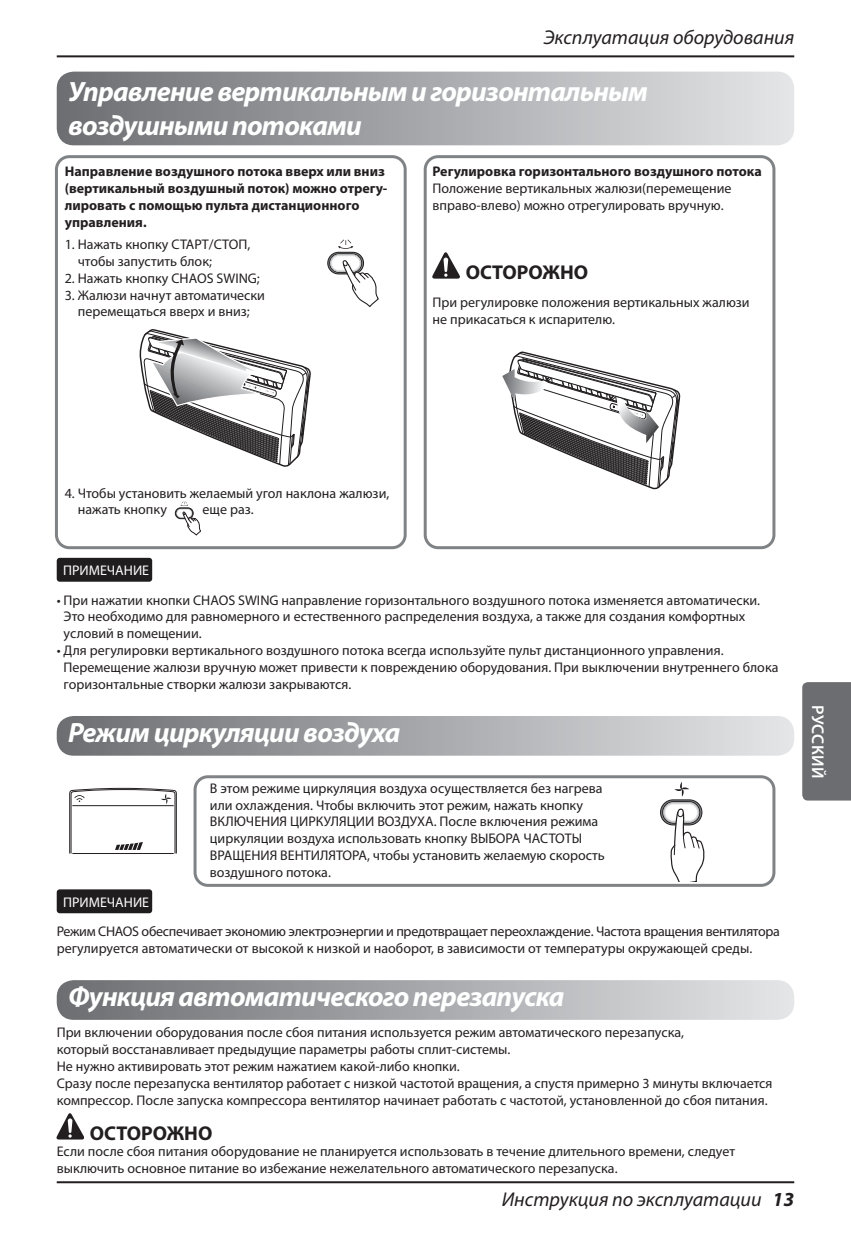
<style>
.page{position:relative;width:851px;height:1248px;background:#fff}
.page>*{position:absolute;margin:0;border:0;box-sizing:border-box;transform-origin:0 0}
.t1{font:italic 700 28px/33.6px "Myriad Pro";letter-spacing:-.03em;color:#fff}
.t2{font:italic 20px "Myriad Pro";color:#231f20}
.t3{font:700 20px "Myriad Pro";color:#231f20}
.t4{font:600 17px "Myriad Pro";color:#fff}
.t5{font:14px/16.8px "Myriad Pro";color:#231f20}
.t6{font:700 14px/16.8px "Myriad Pro";color:#231f20}
.t7{font:14px "Myriad Pro";color:#fff}
.s1{font-weight:700}
</style>
<div class="page">
<div style="left:802px;top:682px;width:48px;height:118px;background:#6c6d70"></div>
<hr style="left:57px;top:1181px;width:737px;height:2px;background:#231f20">
<hr style="left:57px;top:55px;width:737px;height:2px;background:#231f20">
<svg style="left:57px;top:980px;width:737px;height:39px;background:#a8a9ac"></svg>
<svg style="left:57px;top:716px;width:737px;height:39px;background:#a8a9ac"></svg>
<svg style="left:57px;top:72px;width:737px;height:73px;background:#a7a9ac"></svg>
<svg style="left:423px;top:155px;width:352px;height:394px"></svg>
<svg style="left:55px;top:155px;width:351px;height:394px"></svg>
<svg style="left:193px;top:775px;width:582px;height:111px"></svg>
<svg style="left:338px;top:239px;width:15px;height:10px"></svg>
<svg style="left:328px;top:252px;width:35px;height:22px"></svg>
<div style="left:327px;top:252px;width:36px;height:22px;border:1px solid #201d1e;border-radius:11px"></div>
<div style="left:329px;top:253px;width:33px;height:20px;border:1px solid #201d1e;border-radius:9px"></div>
<svg style="left:330px;top:254px;width:31px;height:18px"></svg>
<svg style="left:330px;top:255px;width:30px;height:16px"></svg>
<svg style="left:331px;top:255px;width:29px;height:16px"></svg>
<div style="left:331px;top:256px;width:28px;height:14px;background:#e2e2e3;border-radius:7px"></div>
<div style="left:332px;top:256px;width:27px;height:14px;background:#fff;border-radius:7px"></div>
<svg style="left:342px;top:260px;width:38px;height:49px"></svg>
<svg style="left:139px;top:329px;width:172px;height:139px"></svg>
<svg style="left:502px;top:352px;width:179px;height:137px"></svg>
<svg style="left:69px;top:787px;width:108px;height:67px"></svg>
<svg style="left:674px;top:781px;width:15px;height:15px"></svg>
<svg style="left:660px;top:799px;width:41px;height:25px"></svg>
<div style="left:660px;top:799px;width:42px;height:26px;border:1px solid #231f20;border-radius:13px"></div>
<div style="left:662px;top:801px;width:38px;height:22px;border:1px solid #231f20;border-radius:11px"></div>
<svg style="left:663px;top:802px;width:35px;height:20px"></svg>
<div style="left:664px;top:803px;width:34px;height:18px;background:#d6d7d9;border-radius:9px"></div>
<div style="left:665px;top:804px;width:32px;height:16px;background:#eceded;border-radius:8px"></div>
<div style="left:665px;top:804px;width:31px;height:16px;background:#fff;border-radius:8px"></div>
<svg style="left:670px;top:808px;width:34px;height:73px"></svg>
<svg style="left:432px;top:252px;width:27px;height:26px"></svg>
<svg style="left:57px;top:560px;width:96px;height:22px"></svg>
<div style="left:57px;top:557px;width:95px;height:24px;background:#201d1e;border-radius:3px"></div>
<svg style="left:57px;top:891px;width:96px;height:23px"></svg>
<div style="left:57px;top:889px;width:95px;height:24px;background:#201d1e;border-radius:3px"></div>
<svg style="left:57px;top:1113px;width:27px;height:26px"></svg>
<svg style="left:180px;top:501px;width:8px;height:5px"></svg>
<div style="left:175px;top:508px;width:18px;height:10px;background:#2d282a;border-radius:5px"></div>
<div style="left:175px;top:507px;width:18px;height:11px;border:1px solid #221d1f;border-radius:5px"></div>
<div style="left:176px;top:508px;width:16px;height:10px;border:1px solid #221d1f;border-radius:5px"></div>
<svg style="left:176px;top:508px;width:16px;height:9px"></svg>
<div style="left:177px;top:509px;width:15px;height:8px;background:#ccced1;border-radius:4px"></div>
<svg style="left:177px;top:509px;width:14px;height:8px"></svg>
<svg style="left:183px;top:512px;width:18px;height:24px"></svg>
<h2 class="t2" style="left:543px;top:25px;width:252px">Эксплуатация оборудования</h2>
<h1 class="t1" style="left:68px;top:74px;width:581px">Управление вертикальным и горизонтальным воздушными потоками</h1>
<p class="t6" style="left:65px;top:162px;width:323px">Направление воздушного потока вверх или вниз (вертикальный воздушный поток) можно отрегу&shy;лировать с помощью пульта дистанционного управления.</p>
<p class="t5" style="left:78px;top:236px;width:174px;text-indent:-13px">1. Нажать кнопку СТАРТ/СТОП, чтобы запустить блок;</p>
<p class="t5" style="left:65px;top:269px;width:196px">2. Нажать кнопку CHAOS SWING;</p>
<p class="t5" style="left:65px;top:286px;width:202px;text-align:center">3. Жалюзи начнут автоматически перемещаться вверх и вниз;</p>
<p class="t6" style="left:432px;top:163px;width:331px">Регулировка горизонтального воздушного потока</p>
<p class="t5" style="left:432px;top:180px;width:300px">Положение вертикальных жалюзи(перемещение вправо-влево) можно отрегулировать вручную.</p>
<h2 class="t3" style="left:465px;top:259px;width:124px">ОСТОРОЖНО</h2>
<p class="t5" style="left:432px;top:293px;width:318px">При регулировке положения вертикальных жалюзи не прикасаться к испарителю.</p>
<p class="t5" style="left:78px;top:484px;width:313px;text-indent:-13px">4. Чтобы установить желаемый угол наклона жалюзи, нажать кнопку</p>
<p class="t5" style="left:202px;top:501px;width:53px">еще раз.</p>
<p class="t7" style="left:63px;top:562px;width:87px">ПРИМЕЧАНИЕ</p>
<p class="t5" style="left:64px;top:591px;width:698px;text-indent:-7px">• При нажатии кнопки CHAOS SWING направление горизонтального воздушного потока изменяется автоматически.<br>Это необходимо для равномерного и естественного распределения воздуха, а также для создания комфортных условий в помещении.</p>
<p class="t5" style="left:64px;top:641px;width:716px;text-indent:-7px">• Для регулировки вертикального воздушного потока всегда используйте пульт дистанционного управления.<br>Перемещение жалюзи вручную может привести к повреждению оборудования. При выключении внутреннего блока горизонтальные створки жалюзи закрываются.</p>
<h1 class="t1" style="left:68px;top:714px;width:333px">Режим циркуляции воздуха</h1>
<p class="t5" style="left:210px;top:779px;width:396px">В этом режиме циркуляция воздуха осуществляется без нагрева или охлаждения. Чтобы включить этот режим, нажать кнопку ВКЛЮЧЕНИЯ ЦИРКУЛЯЦИИ ВОЗДУХА. После включения режима циркуляции воздуха использовать кнопку ВЫБОРА ЧАСТОТЫ ВРАЩЕНИЯ ВЕНТИЛЯТОРА, чтобы установить желаемую скорость воздушного потока.</p>
<p class="t7" style="left:63px;top:893px;width:87px">ПРИМЕЧАНИЕ</p>
<p class="t5" style="left:57px;top:922px;width:724px">Режим CHAOS обеспечивает экономию электроэнергии и предотвращает переохлаждение. Частота вращения вентилятора регулируется автоматически от высокой к низкой и наоборот, в зависимости от температуры окружающей среды.</p>
<h1 class="t1" style="left:68px;top:978px;width:497px">Функция автоматического перезапуска</h1>
<p class="t5" style="left:57px;top:1024px;width:717px">При включении оборудования после сбоя питания используется режим автоматического перезапуска,<br>который восстанавливает предыдущие параметры работы сплит-системы.<br>Не нужно активировать этот режим нажатием какой-либо кнопки.<br>Сразу после перезапуска вентилятор работает с низкой частотой вращения, а спустя примерно 3 минуты включается компрессор. После запуска компрессора вентилятор начинает работать с частотой, установленной до сбоя питания.</p>
<h2 class="t3" style="left:90px;top:1119px;width:124px">ОСТОРОЖНО</h2>
<p class="t5" style="left:57px;top:1142px;width:679px">Если после сбоя питания оборудование не планируется использовать в течение длительного времени, следует выключить основное питание во избежание нежелательного автоматического перезапуска.</p>
<h2 class="t2" style="left:501px;top:1186px;width:294px">Инструкция по эксплуатации <span class="s1">13</span></h2>
<p class="t4" style="left:828px;top:705px;width:74px;rotate:90deg">Русский</p>
</div>
